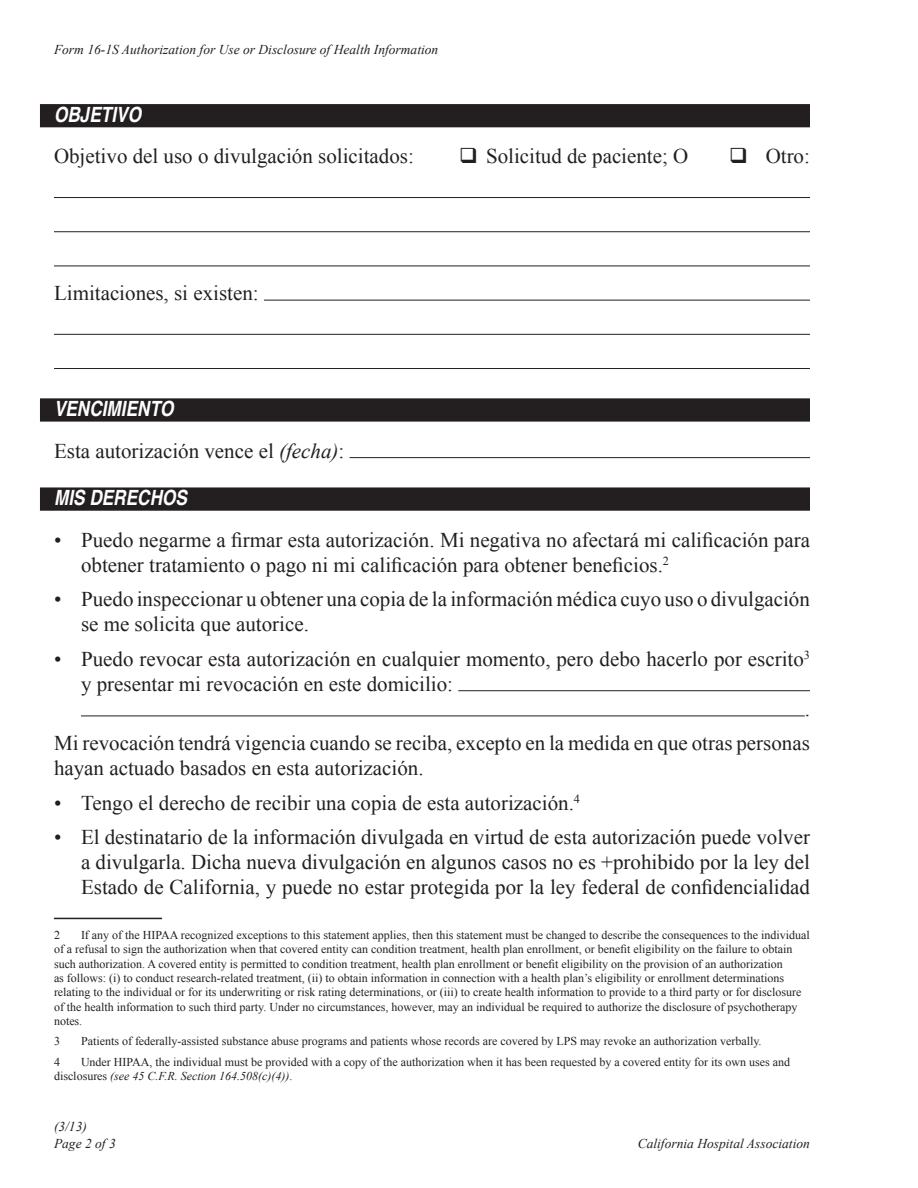
<style>
.page{position:relative;width:918px;height:1188px;background:#fff}
.page>*{position:absolute;margin:0;border:0;box-sizing:border-box;transform-origin:0 0}
.Body_text_FORMS{font:21px/25.2px "Times New Roman";color:#231f20}
.Level_1_FRMS{font:italic 700 condensed 21px "Helvetica";color:#fff}
.Header_Left_FRMS{font:italic 13.5px "Times New Roman";color:#231f20}
.Footer_Left_FRMS{font:italic 13.5px "Times New Roman";color:#231f20}
.Footnote_Style_FRMS{font:12px/14.4px "Times New Roman";color:#231f20}
.s1{font-style:italic}
</style>
<div class="page">
<div style="left:40px;top:104px;width:770px;height:23px;background:#231f20"></div>
<hr style="left:54px;top:197px;width:756px;height:1px;background:#231f20">
<hr style="left:54px;top:231px;width:756px;height:1px;background:#231f20">
<hr style="left:54px;top:266px;width:756px;height:1px;background:#231f20">
<hr style="left:264px;top:300px;width:546px;height:1px;background:#231f20">
<hr style="left:54px;top:334px;width:756px;height:1px;background:#231f20">
<hr style="left:54px;top:368px;width:756px;height:1px;background:#231f20">
<div style="left:40px;top:398px;width:770px;height:24px;background:#231f20"></div>
<hr style="left:350px;top:457px;width:460px;height:1px;background:#231f20">
<div style="left:40px;top:487px;width:770px;height:24px;background:#231f20"></div>
<hr style="left:458px;top:690px;width:352px;height:1px;background:#231f20">
<hr style="left:81px;top:716px;width:724px;height:1px;background:#231f20">
<hr style="left:54px;top:918px;width:108px;height:1px;background:#231f20">
<p class="Header_Left_FRMS" style="left:54px;top:40px;width:386px">Form 16-1S Authorization for Use or Disclosure of Health Information</p>
<p class="Level_1_FRMS" style="left:54px;top:102px;width:89px">OBJETIVO</p>
<p class="Body_text_FORMS" style="left:54px;top:143px;width:361px">Objetivo del uso o divulgación solicitados:</p>
<p class="Body_text_FORMS" style="left:459px;top:143px;width:231px">❑ Solicitud de paciente; O</p>
<p class="Body_text_FORMS" style="left:729px;top:143px;width:82px">❑ Otro:</p>
<p class="Body_text_FORMS" style="left:54px;top:280px;width:206px">Limitaciones, si existen:</p>
<p class="Level_1_FRMS" style="left:54px;top:396px;width:121px">VENCIMIENTO</p>
<p class="Body_text_FORMS" style="left:54px;top:438px;width:292px">Esta autorización vence el <span class="s1">(fecha)</span>:</p>
<p class="Level_1_FRMS" style="left:54px;top:485px;width:134px">MIS DERECHOS</p>
<p class="Body_text_FORMS" style="left:81px;top:527px;width:731px;text-indent:-27px">• Puedo negarme a firmar esta autorización. Mi negativa no afectará mi calificación para obtener tratamiento o pago ni mi calificación para obtener beneficios.<sup>2</sup></p>
<p class="Body_text_FORMS" style="left:81px;top:586px;width:730px;text-indent:-27px">• Puedo inspeccionar u obtener una copia de la información médica cuyo uso o divulgación se me solicita que autorice.</p>
<p class="Body_text_FORMS" style="left:54px;top:646px;width:757px">• Puedo revocar esta autorización en cualquier momento, pero debo hacerlo por escrito<sup>3</sup></p>
<p class="Body_text_FORMS" style="left:81px;top:671px;width:374px">y presentar mi revocación en este domicilio:</p>
<p class="Body_text_FORMS" style="left:805px;top:696px;width:7px">.</p>
<p class="Body_text_FORMS" style="left:54px;top:730px;width:757px">Mi revocación tendrá vigencia cuando se reciba, excepto en la medida en que otras personas hayan actuado basados en esta autorización.</p>
<p class="Body_text_FORMS" style="left:54px;top:790px;width:528px">• Tengo el derecho de recibir una copia de esta autorización.<sup>4</sup></p>
<p class="Body_text_FORMS" style="left:81px;top:824px;width:731px;text-align:justify;text-indent:-27px">• El destinatario de la información divulgada en virtud de esta autorización puede volver a divulgarla. Dicha nueva divulgación en algunos casos no es +prohibido por la ley del Estado de California, y puede no estar protegida por la ley federal de confidencialidad</p>
<p class="Footnote_Style_FRMS" style="left:54px;top:927px;width:7px">2</p>
<p class="Footnote_Style_FRMS" style="left:54px;top:927px;width:757px;text-indent:27px">If any of the HIPAA recognized exceptions to this statement applies, then this statement must be changed to describe the consequences to the individual of a refusal to sign the authorization when that covered entity can condition treatment, health plan enrollment, or benefit eligibility on the failure to obtain such authorization. A covered entity is permitted to condition treatment, health plan enrollment or benefit eligibility on the provision of an authorization<br>as follows: (i) to conduct research-related treatment, (ii) to obtain information in connection with a health plan’s eligibility or enrollment determinations relating to the individual or for its underwriting or risk rating determinations, or (iii) to create health information to provide to a third party or for disclosure of the health information to such third party. Under no circumstances, however, may an individual be required to authorize the disclosure of psychotherapy notes.</p>
<p class="Footnote_Style_FRMS" style="left:54px;top:1034px;width:7px">3</p>
<p class="Footnote_Style_FRMS" style="left:81px;top:1034px;width:682px">Patients of federally-assisted substance abuse programs and patients whose records are covered by LPS may revoke an authorization verbally.</p>
<p class="Footnote_Style_FRMS" style="left:54px;top:1054px;width:7px">4</p>
<p class="Footnote_Style_FRMS" style="left:54px;top:1054px;width:738px;text-indent:27px">Under HIPAA, the individual must be provided with a copy of the authorization when it has been requested by a covered entity for its own uses and disclosures <span class="s1">(see 45 C.F.R. Section 164.508(c)(4))</span>.</p>
<p class="Footer_Left_FRMS" style="left:54px;top:1117px;width:34px">(3/13)</p>
<p class="Footer_Left_FRMS" style="left:54px;top:1134px;width:63px">Page 2 of 3</p>
<p class="Footer_Left_FRMS" style="left:638px;top:1134px;width:174px">California Hospital Association</p>
</div>
